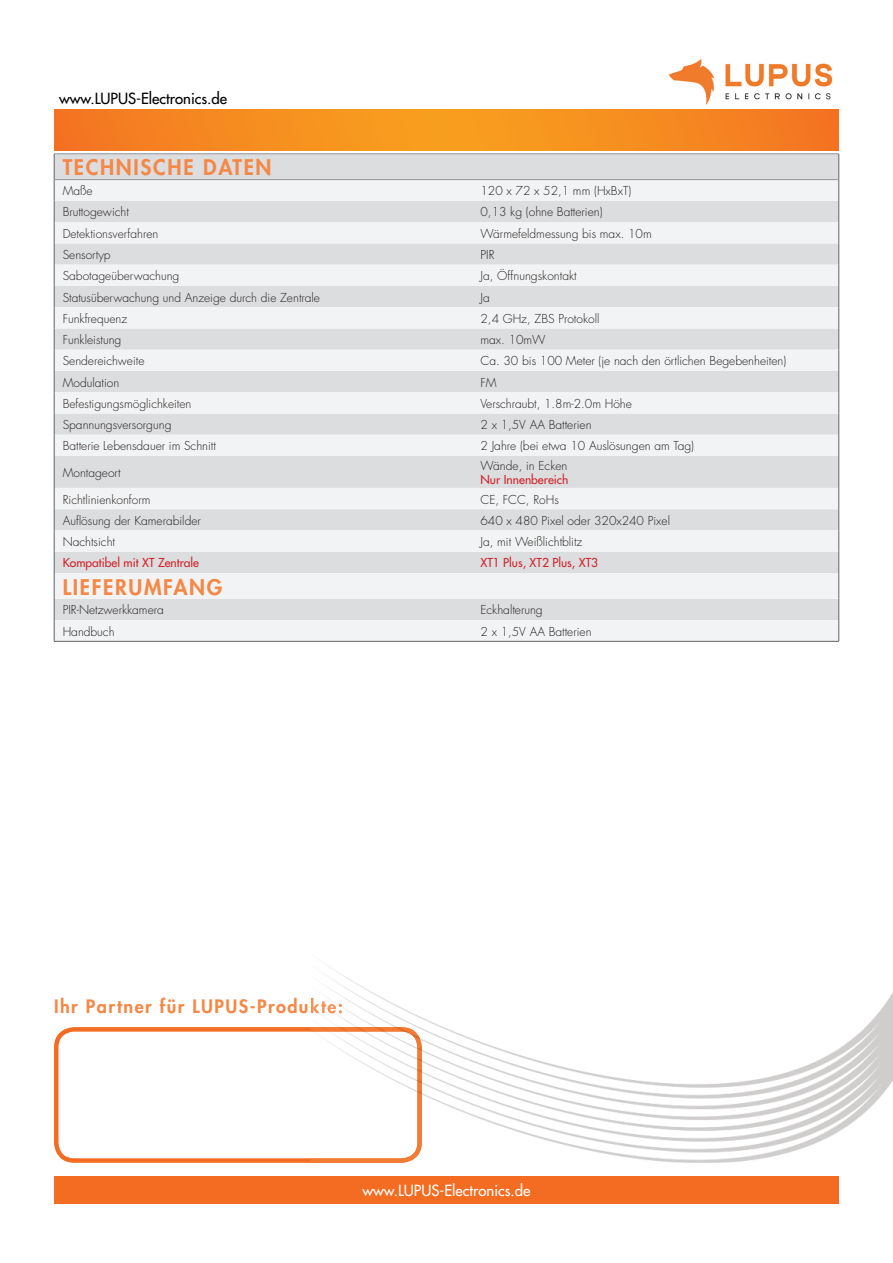
<style>
.page{position:relative;width:893px;height:1263px;background:#fff}
.page>*{position:absolute;margin:0;border:0;box-sizing:border-box;transform-origin:0 0}
.t1{font:800 21px "Futura Std";letter-spacing:.08em;color:#f58846}
.t2{font:800 18px "Futura Std";letter-spacing:.08em;color:#f58846}
.t3{font:500 15px "Futura Std";color:#fff}
.t4{font:500 15px "Futura Std";color:#000}
.t5{font:300 12px "Futura Std";color:#231f20}
.t6{font:500 12px "Futura Std";color:#d1232a}
</style>
<div class="page">
<img style="left:668px;top:58px;width:165px;height:47px">
<svg style="left:54px;top:109px;width:785px;height:41px;background:#f58b20"></svg>
<div style="left:54px;top:1176px;width:785px;height:27px;background:#f36c21"></div>
<svg style="left:54px;top:1027px;width:256px;height:136px"></svg>
<img style="left:311px;top:965px;width:582px;height:198px">
<img style="left:310px;top:1027px;width:112px;height:136px">
<img style="left:310px;top:997px;width:32px;height:16px">
<div style="left:55px;top:155px;width:783px;height:24px;background:#dcdddf"></div>
<svg style="left:55px;top:180px;width:783px;height:461px;fill:#f2f3f4"></svg>
<hr style="left:54px;top:641px;width:418px;height:1px;background:#636366">
<hr style="left:472px;top:641px;width:367px;height:1px;background:#636366">
<svg style="left:54px;top:155px;width:1px;height:301px"></svg>
<svg style="left:838px;top:155px;width:1px;height:301px"></svg>
<hr style="left:54px;top:456px;width:1px;height:32px;background:#636366">
<hr style="left:838px;top:456px;width:1px;height:32px;background:#636366">
<svg style="left:54px;top:488px;width:1px;height:153px"></svg>
<svg style="left:838px;top:488px;width:1px;height:153px"></svg>
<hr style="left:54px;top:154px;width:418px;height:1px;background:#939598">
<hr style="left:472px;top:154px;width:367px;height:1px;background:#939598">
<hr style="left:54px;top:179px;width:418px;height:1px;background:#939598">
<hr style="left:472px;top:179px;width:367px;height:1px;background:#939598">
<p class="t4" style="left:59px;top:90px;width:170px">www.LUPUS-Electronics.de</p>
<h1 class="t1" style="left:63px;top:156px;width:210px">TECHNISCHE DATEN</h1>
<p class="t5" style="left:63px;top:184px;width:32px">Maße</p>
<p class="t5" style="left:480px;top:184px;width:152px">120 x 72 x 52,1 mm (HxBxT)</p>
<p class="t5" style="left:63px;top:205px;width:68px">Bruttogewicht</p>
<p class="t5" style="left:480px;top:205px;width:124px">0,13 kg (ohne Batterien)</p>
<p class="t5" style="left:63px;top:227px;width:97px">Detektionsverfahren</p>
<p class="t5" style="left:480px;top:227px;width:173px">Wärmefeldmessung bis max. 10m</p>
<p class="t5" style="left:63px;top:248px;width:49px">Sensortyp</p>
<p class="t5" style="left:480px;top:248px;width:16px">PIR</p>
<p class="t5" style="left:63px;top:269px;width:118px">Sabotageüberwachung</p>
<p class="t5" style="left:480px;top:269px;width:98px">Ja, Öffnungskontakt</p>
<p class="t5" style="left:63px;top:290px;width:259px">Statusüberwachung und Anzeige durch die Zentrale</p>
<p class="t5" style="left:480px;top:290px;width:11px">Ja</p>
<p class="t5" style="left:63px;top:312px;width:66px">Funkfrequenz</p>
<p class="t5" style="left:480px;top:312px;width:120px">2,4 GHz, ZBS Protokoll</p>
<p class="t5" style="left:63px;top:333px;width:60px">Funkleistung</p>
<p class="t5" style="left:480px;top:333px;width:67px">max. 10mW</p>
<p class="t5" style="left:63px;top:354px;width:83px">Sendereichweite</p>
<p class="t5" style="left:480px;top:354px;width:307px">Ca. 30 bis 100 Meter (je nach den örtlichen Begebenheiten)</p>
<p class="t5" style="left:63px;top:375px;width:58px">Modulation</p>
<p class="t5" style="left:480px;top:375px;width:18px">FM</p>
<p class="t5" style="left:63px;top:397px;width:130px">Befestigungsmöglichkeiten</p>
<p class="t5" style="left:480px;top:397px;width:153px">Verschraubt, 1.8m-2.0m Höhe</p>
<p class="t5" style="left:63px;top:418px;width:110px">Spannungsversorgung</p>
<p class="t5" style="left:480px;top:418px;width:113px">2 x 1,5V AA Batterien</p>
<p class="t5" style="left:63px;top:439px;width:155px">Batterie Lebensdauer im Schnitt</p>
<p class="t5" style="left:480px;top:439px;width:215px">2 Jahre (bei etwa 10 Auslösungen am Tag)</p>
<p class="t5" style="left:63px;top:466px;width:60px">Montageort</p>
<p class="t5" style="left:480px;top:459px;width:88px">Wände, in Ecken</p>
<p class="t6" style="left:480px;top:472px;width:90px">Nur Innenbereich</p>
<p class="t5" style="left:63px;top:492px;width:89px">Richtlinienkonform</p>
<p class="t5" style="left:480px;top:492px;width:80px">CE, FCC, RoHs</p>
<p class="t5" style="left:63px;top:514px;width:140px">Auflösung der Kamerabilder</p>
<p class="t5" style="left:480px;top:514px;width:191px">640 x 480 Pixel oder 320x240 Pixel</p>
<p class="t5" style="left:63px;top:535px;width:54px">Nachtsicht</p>
<p class="t5" style="left:480px;top:535px;width:103px">Ja, mit Weißlichtblitz</p>
<p class="t6" style="left:63px;top:556px;width:138px">Kompatibel mit XT Zentrale</p>
<p class="t6" style="left:480px;top:556px;width:119px">XT1 Plus, XT2 Plus, XT3</p>
<h1 class="t1" style="left:63px;top:575px;width:161px">LIEFERUMFANG</h1>
<p class="t5" style="left:63px;top:603px;width:103px">PIR-Netzwerkkamera</p>
<p class="t5" style="left:480px;top:603px;width:64px">Eckhalterung</p>
<p class="t5" style="left:63px;top:624px;width:53px">Handbuch</p>
<p class="t5" style="left:480px;top:624px;width:113px">2 x 1,5V AA Batterien</p>
<h2 class="t2" style="left:54px;top:996px;width:290px">Ihr Partner für LUPUS-Produkte:</h2>
<p class="t3" style="left:362px;top:1181px;width:170px">www.LUPUS-Electronics.de</p>
</div>
